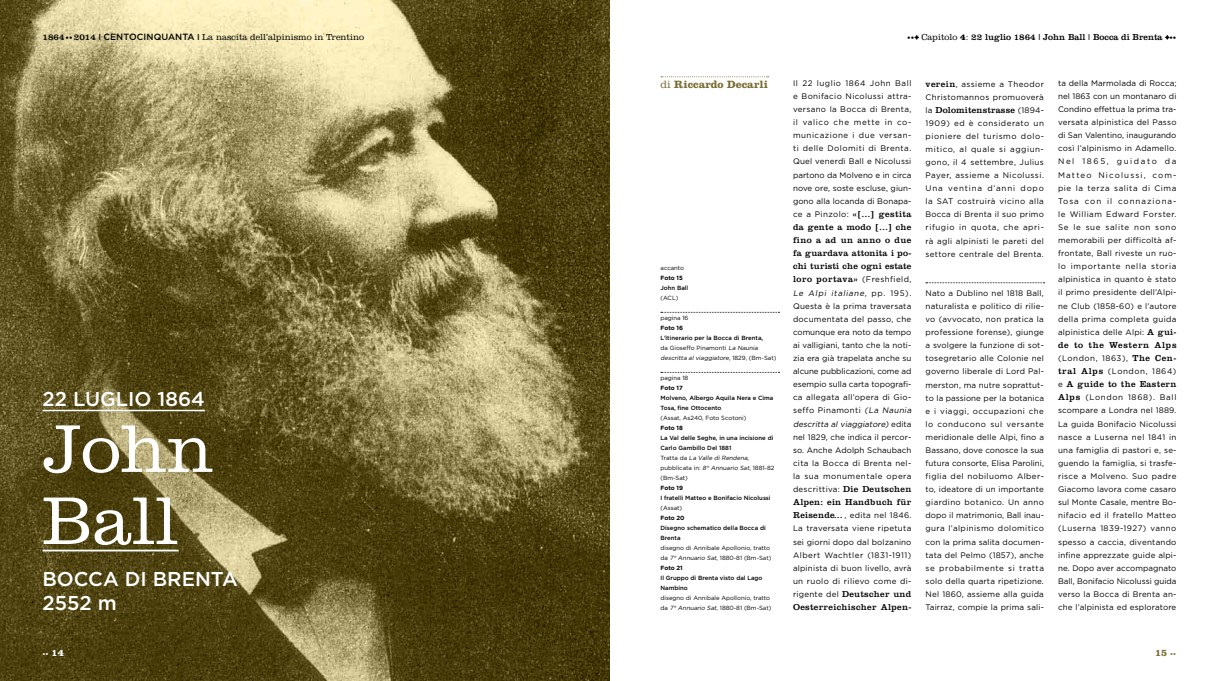
<style>
.page{position:relative;width:1219px;height:681px;background:#fff}
.page>*{position:absolute;margin:0;border:0;box-sizing:border-box;transform-origin:0 0}
.t1{font:300 70px/72px "Clarendon";color:#fff}
.t2{font:500 20px/24px "Gotham";color:#fff}
.t3{font:700 11px "Clarendon";color:#7a6d34}
.t4{font:700 10px "Clarendon";color:#7a6d34}
.t5{font:9px/13.1px "Clarendon";letter-spacing:.035em;color:#000;text-align:justify}
.t6{font:300 9px "Clarendon";color:#000}
.t7{font:9px "Clarendon";color:#000}
.t8{font:9px "Clarendon";letter-spacing:.075em;color:#000}
.t9{font:8px/13.1px "Gotham";letter-spacing:.025em;color:#000;text-align:justify}
.t10{font:8px/13.1px "Gotham";letter-spacing:.045em;color:#000}
.t11{font:8px/13.1px "Gotham";letter-spacing:.065em;color:#000}
.t12{font:6px/10px "Gotham";color:#000}
.t13{font:500 6px/10px "Gotham";color:#000}
.t14{font:700 6px "Gotham";letter-spacing:-.005em;color:#000}
.t15{font:700 6px "Clarendon";color:#fff}
.s1{font-weight:400}
.s2{font-weight:400;font-size:7px}
.s3{font-weight:700}
.s4{font-family:"Gotham";font-weight:500}
.s5{font-size:7px}
.s6{font-weight:300}
.s7{font-family:"Clarendon";font-size:9px}
.s8{font-family:"Gotham";font-size:8px}
.s9{font-style:italic}
.s10{font-weight:500}
.s11{font-weight:400;font-style:italic}
.s12{font-size:10px}
.s13{font-size:6px}
</style>
<div class="page">
<svg style="left:1165px;top:36px;width:4px;height:3px"></svg>
<img style="left:0;top:0;width:609px;height:680px">
<hr style="left:43px;top:409px;width:162px;height:2px;background:#fff">
<hr style="left:43px;top:549px;width:136px;height:2px;background:#fff">
<svg style="left:661px;top:76px;width:108px;height:1px"></svg>
<svg style="left:926px;top:282px;width:118px;height:1px"></svg>
<svg style="left:661px;top:312px;width:118px;height:1px"></svg>
<svg style="left:661px;top:372px;width:118px;height:1px"></svg>
<p class="t6" style="left:43px;top:32px;width:323px"><span class="s1">1864</span> <span class="s2">••</span> <span class="s1">2014</span> <span class="s3">|</span> <span class="s4">CENTOCINQUANTA</span> <span class="s3">|</span> La nascita dell’alpinismo in Trentino</p>
<h2 class="t2" style="left:43px;top:386px;width:164px">22 Luglio 1864</h2>
<h1 class="t1" style="left:43px;top:411px;width:173px">John<br>Ball</h1>
<h2 class="t2" style="left:43px;top:566px;width:197px">bocca di brenta<br>2552 m</h2>
<p class="t7" style="left:907px;top:31px;width:271px"><span class="s5">••+</span> <span class="s6">Capitolo</span> <span class="s3">4</span><span class="s6">:</span> 22 luglio 1864 | John Ball | Bocca di Brenta <span class="s5">+••</span></p>
<h3 class="t3" style="left:660px;top:78px;width:109px"><span class="s6">di</span> Riccardo Decarli</h3>
<p class="t9" style="left:793px;top:76px;width:120px">Il 22 luglio 1864 John Ball e Bonifacio Nicolussi attra&shy;versano la Bocca di Brenta, il valico che mette in co&shy;municazione i due versan&shy;ti delle Dolomiti di Brenta.<br>Quel venerdì Ball e Nicolussi partono da Molveno e in circa nove ore, soste escluse, giun&shy;gono alla locanda di Bonapa&shy;ce a Pinzolo: <span class="s7">«[…] gestita</span></p>
<p class="t5" style="left:793px;top:220px;width:120px">da gente a modo […] che fino a ad un anno o due fa guardava attonita i po&shy;chi turisti che ogni estate loro portava» <span class="s8">(Freshfield,</span></p>
<p class="t9" style="left:793px;top:286px;width:122px;text-align:left"><span class="s9">Le Alpi italiane,</span> p p . 1 9 5 ) .<br>Questa è la prima traversata documentata del passo, che comunque era noto da tempo ai valligiani, tanto che la noti&shy;zia era già trapelata anche su alcune pubblicazioni, come ad esempio sulla carta topografi&shy;ca allegata all’opera di Gio&shy;seffo Pinamonti <span class="s9">(La Naunia descritta al viaggiatore)</span> e d i t a nel 1829, che indica il percor&shy;so. Anche Adolph Schaubach cita la Bocca di Brenta nel&shy;la sua monumentale opera descrittiva: <span class="s7">Die Deutschen</span></p>
<p class="t5" style="left:793px;top:495px;width:120px">Alpen: ein Handbuch für</p>
<p class="t9" style="left:793px;top:508px;width:120px"><span class="s7">Reisende …</span> , edita nel 1846.<br>La traversata viene ripetuta sei giorni dopo dal bolzanino Albert Wachtler (1831-1911) alpinista di buon livello, avrà un ruolo di rilievo come di-</p>
<p class="t5" style="left:793px;top:587px;width:120px"><span class="s8">rigente del</span> Deutscher und<br>Oesterreichischer Alpen-</p>
<p class="t12" style="left:660px;top:262px;width:25px">accanto</p>
<p class="t14" style="left:660px;top:274px;width:24px">Foto 15</p>
<p class="t13" style="left:660px;top:282px;width:29px">John Ball</p>
<p class="t12" style="left:660px;top:292px;width:19px">(ACL)</p>
<p class="t12" style="left:660px;top:312px;width:30px">pagina 16</p>
<p class="t14" style="left:660px;top:324px;width:24px">Foto 16</p>
<p class="t12" style="left:660px;top:332px;width:117px"><span class="s10">L’itinerario per la Bocca di Brenta,<br></span>da Gioseffo Pinamonti <span class="s9">La Naunia descritta al viaggiatore</span>, 1 8 2 9 , ( B m - S a t )</p>
<p class="t12" style="left:660px;top:372px;width:29px">pagina 18</p>
<p class="t14" style="left:660px;top:384px;width:24px">Foto 17</p>
<p class="t13" style="left:660px;top:392px;width:114px">Molveno, Albergo Aquila Nera e Cima<br>Tosa, fine Ottocento</p>
<p class="t12" style="left:660px;top:412px;width:87px">(Assat, As240, Foto Scotoni)</p>
<p class="t14" style="left:660px;top:424px;width:24px">Foto 18</p>
<p class="t13" style="left:660px;top:432px;width:115px">La Val delle Seghe, in una incisione di<br>Carlo Gambillo Del 1881<br><span class="s1">Tra t t a d a</span> <span class="s11">La Valle di Rendena</span><span class="s1">, pubblicata in:</span> <span class="s11">8° Annuario Sat</span><span class="s1">, 1881-82 (Bm-Sat)</span></p>
<p class="t14" style="left:660px;top:484px;width:24px">Foto 19</p>
<p class="t13" style="left:660px;top:492px;width:112px">I fratelli Matteo e Bonifacio N icolussi</p>
<p class="t12" style="left:660px;top:502px;width:23px">(Assat)</p>
<p class="t14" style="left:660px;top:514px;width:26px">Foto 20</p>
<p class="t13" style="left:660px;top:522px;width:107px">Disegno schematico della Bocca di<br>Brenta</p>
<p class="t12" style="left:660px;top:542px;width:112px">disegno di Annibale Apollonio, tratto da <span class="s9">7° Annuario Sat</span>, 1880-81 (Bm-Sat)<br><span class="s3">Foto 21</span></p>
<p class="t13" style="left:660px;top:572px;width:104px">I l Gruppo di Brenta visto dal Lago<br>Nambino</p>
<p class="t12" style="left:660px;top:592px;width:112px">disegno di Annibale Apollonio, tratto da <span class="s9">7° Annuario Sat</span>, 1880-81 (Bm-Sat)</p>
<p class="t10" style="left:926px;top:77px;width:120px"><span class="s7">verein</span>, assieme a Theodor<br>Christomannos promuoverà</p>
<p class="t5" style="left:926px;top:103px;width:120px"><span class="s8">la</span> Dolomitenstrasse <span class="s8">(1894-</span></p>
<p class="t9" style="left:926px;top:116px;width:120px">1909) ed è considerato un pioniere del turismo dolo&shy;mitico, al quale si aggiun&shy;gono, il 4 settembre, Julius Payer, assieme a Nicolussi.<br>Una ventina d’anni dopo la SAT costruirà vicino alla Bocca di Brenta il suo primo rifugio in quota, che apri&shy;rà agli alpinisti le pareti del settore centrale del Brenta.</p>
<p class="t9" style="left:926px;top:286px;width:120px">Nato a Dublino nel 1818 Ball, naturalista e politico di rilie&shy;vo (avvocato, non pratica la professione forense), giunge a svolgere la funzione di sot&shy;tosegretario alle Colonie nel governo liberale di Lord Pal&shy;merston, ma nutre soprattut&shy;to la passione per la botanica e i viaggi, occupazioni che lo conducono sul versante meridionale delle Alpi, fino a Bassano, dove conosce la sua futura consorte, Elisa Parolini, figlia del nobiluomo Alber&shy;to, ideatore di un importante giardino botanico. Un anno dopo il matrimonio, Ball inau&shy;gura l’alpinismo dolomitico con la prima salita documen&shy;tata del Pelmo (1857), anche se probabilmente si tratta solo della quarta ripetizione.<br>Nel 1860, assieme alla guida Tairraz, compie la prima sali-</p>
<p class="t9" style="left:1058px;top:76px;width:120px">ta della Marmolada di Rocca; nel 1863 con un montanaro di Condino effettua la prima tra&shy;versata alpinistica del Passo di San Valentino, inaugurando così l’alpinismo in Adamello.<br>Nel 1865, guidato da Matteo Nicolussi, com&shy;pie la terza salita di Cima Tosa con il connaziona&shy;le William Edward Forster.<br>Se le sue salite non sono memorabili per difficoltà af&shy;frontate, Ball riveste un ruo&shy;lo importante nella storia alpinistica in quanto è stato il primo presidente dell’Alpi&shy;ne Club (1858-60) e l’autore della prima completa guida alpinistica delle Alpi: <span class="s7">A gui-</span></p>
<p class="t8" style="left:1058px;top:339px;width:120px">de to the Western Alps</p>
<p class="t11" style="left:1058px;top:351px;width:120px">(London, 1863), <span class="s7">The Cen&shy;tral Alps</span> (London, 1864)</p>
<p class="t5" style="left:1058px;top:377px;width:120px"><span class="s8">e</span> A guide to the Eastern</p>
<p class="t9" style="left:1058px;top:390px;width:120px"><span class="s7">Alps</span> (London 1868). Ball scompare a Londra nel 1889.<br>La guida Bonifacio Nicolussi nasce a Luserna nel 1841 in una famiglia di pastori e, se&shy;guendo la famiglia, si trasfe&shy;risce a Molveno. Suo padre Giacomo lavora come casaro sul Monte Casale, mentre Bo&shy;nifacio ed il fratello Matteo (Luserna 1839-1927) vanno spesso a caccia, diventando infine apprezzate guide alpi&shy;ne. Dopo aver accompagnato Ball, Bonifacio Nicolussi guida verso la Bocca di Brenta an&shy;che l’alpinista ed esploratore</p>
<p class="t15" style="left:43px;top:650px;width:23px">•• <span class="s12">14</span></p>
<p class="t4" style="left:1155px;top:646px;width:23px">15 <span class="s13">••</span></p>
</div>
